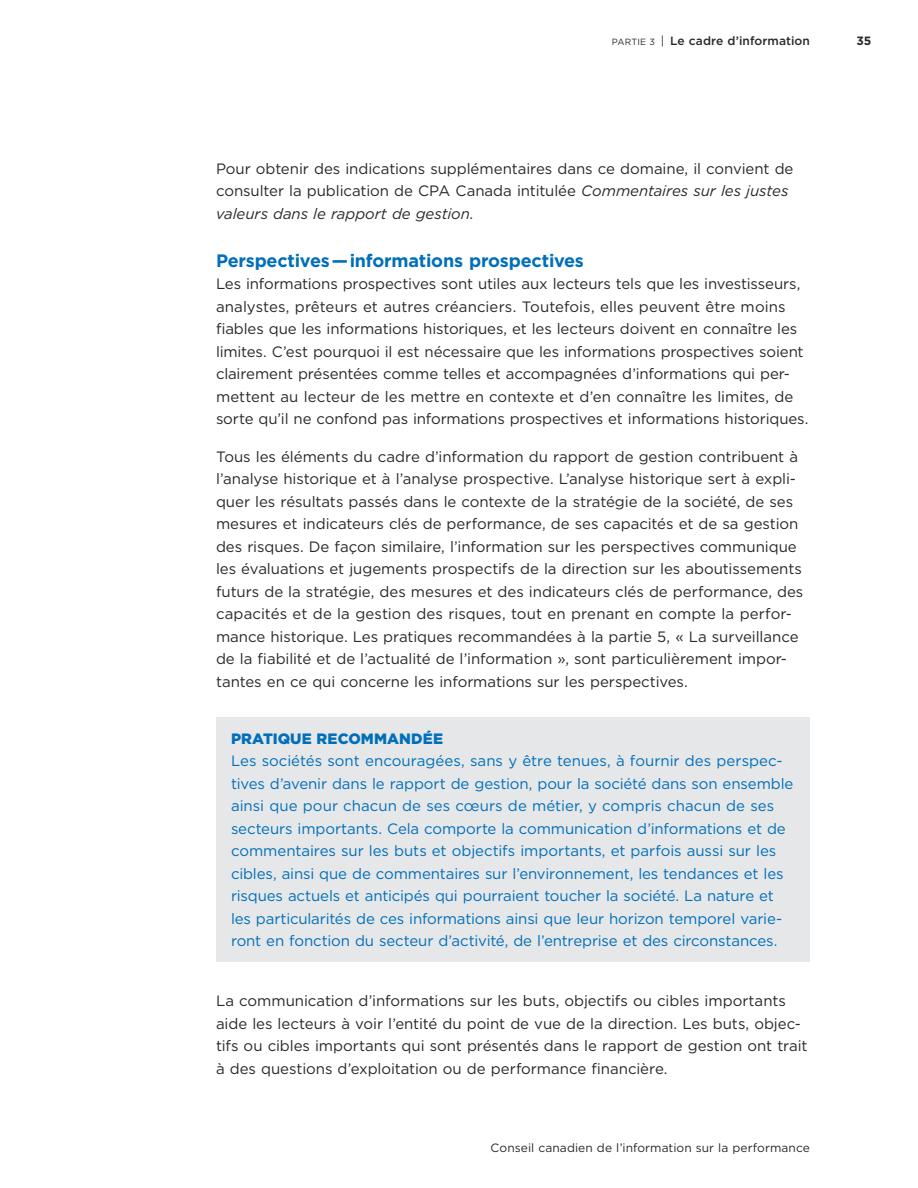
<style>
.page{position:relative;width:918px;height:1188px;background:#fff}
.page>*{position:absolute;margin:0;border:0;box-sizing:border-box;transform-origin:0 0}
.t1{font:700 18px "Gotham";letter-spacing:-.01em;color:#006fba}
.t2{font:15px/22.5px "Gotham";letter-spacing:-.005em;color:#292829}
.t3{font:15px/22.5px "Gotham";letter-spacing:-.005em;color:#006fba}
.t4{font:900 15px "Gotham";letter-spacing:.005em;color:#006fba}
.t5{font:12px "Gotham";letter-spacing:.005em;color:#292829}
.t6{font:500 12px "Gotham";letter-spacing:.005em;color:#292829}
.t7{font:700 12px "Gotham";color:#292829}
.s1{font-weight:400;font-size:9px}
.s2{font-weight:400}
.s3{font-style:italic}
</style>
<div class="page">
<div style="left:216px;top:717px;width:594px;height:245px;background:#e6e7e8"></div>
<p class="t6" style="left:612px;top:33px;width:200px"><span class="s1">PARTIE 3</span> <span class="s2">|</span> Le cadre d’information</p>
<p class="t7" style="left:856px;top:33px;width:17px">35</p>
<p class="t2" style="left:216px;top:157px;width:579px">Pour obtenir des indications supplémentaires dans ce domaine, il convient de consulter la publication de CPA Canada intitulée <span class="s3">Commentaires sur les justes valeurs dans le rapport de gestion</span>.</p>
<p class="t1" style="left:216px;top:249px;width:369px">Perspectives — informations prospectives</p>
<p class="t2" style="left:216px;top:273px;width:594px">Les informations prospectives sont utiles aux lecteurs tels que les investisseurs, analystes, prêteurs et autres créanciers. Toutefois, elles peuvent être moins fiables que les informations historiques, et les lecteurs doivent en connaître les limites. C’est pourquoi il est nécessaire que les informations prospectives soient clairement présentées comme telles et accompagnées d’informations qui per&shy;mettent au lecteur de les mettre en contexte et d’en connaître les limites, de sorte qu’il ne confond pas informations prospectives et informations historiques.</p>
<p class="t2" style="left:216px;top:445px;width:589px">Tous les éléments du cadre d’information du rapport de gestion contribuent à l’analyse historique et à l’analyse prospective. L’analyse historique sert à expli&shy;quer les résultats passés dans le contexte de la stratégie de la société, de ses mesures et indicateurs clés de performance, de ses capacités et de sa gestion des risques. De façon similaire, l’information sur les perspectives communique les évaluations et jugements prospectifs de la direction sur les aboutissements futurs de la stratégie, des mesures et des indicateurs clés de performance, des capacités et de la gestion des risques, tout en prenant en compte la perfor&shy;mance historique. Les pratiques recommandées à la partie 5, « La surveillance de la fiabilité et de l’actualité de l’information », sont particulièrement impor&shy;tantes en ce qui concerne les informations sur les perspectives.</p>
<p class="t4" style="left:231px;top:728px;width:214px">PRATIQUE RECOMMANDÉE</p>
<p class="t3" style="left:231px;top:750px;width:564px">Les sociétés sont encouragées, sans y être tenues, à fournir des perspec&shy;tives d’avenir dans le rapport de gestion, pour la société dans son ensemble ainsi que pour chacun de ses cœurs de métier, y compris chacun de ses secteurs importants. Cela comporte la communication d’informations et de commentaires sur les buts et objectifs importants, et parfois aussi sur les cibles, ainsi que de commentaires sur l’environnement, les tendances et les risques actuels et anticipés qui pourraient toucher la société. La nature et les particularités de ces informations ainsi que leur horizon temporel varie&shy;ront en fonction du secteur d’activité, de l’entreprise et des circonstances.</p>
<p class="t2" style="left:216px;top:990px;width:593px">La communication d’informations sur les buts, objectifs ou cibles importants aide les lecteurs à voir l’entité du point de vue de la direction. Les buts, objec&shy;tifs ou cibles importants qui sont présentés dans le rapport de gestion ont trait à des questions d’exploitation ou de performance financière.</p>
<p class="t5" style="left:491px;top:1140px;width:321px">Conseil canadien de l’information sur la performance</p>
</div>
